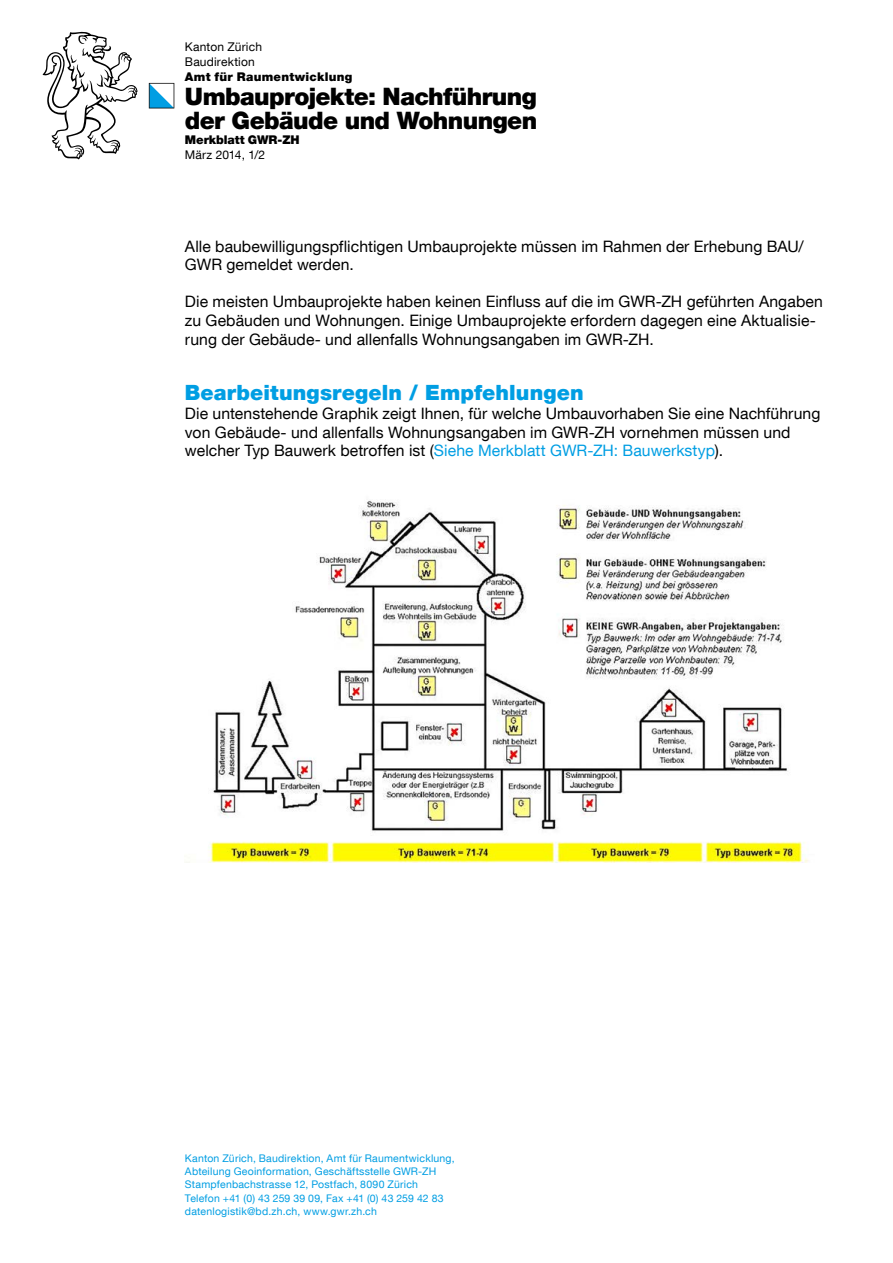
<style>
.page{position:relative;width:893px;height:1263px;background:#fff}
.page>*{position:absolute;margin:0;border:0;box-sizing:border-box;transform-origin:0 0}
.t1{font:900 24px/24px "Helvetica Neue LT Com";letter-spacing:-.025em;color:#000}
.t2{font:900 21px "Helvetica Neue LT Com";letter-spacing:.005em;color:#009ee3}
.t3{font:15.75px/18.6px "Helvetica Neue LT Com";letter-spacing:.005em;color:#000}
.t4{font:12px/15px "Helvetica Neue LT Com";letter-spacing:.015em;color:#000}
.t5{font:900 12px "Helvetica Neue LT Com";letter-spacing:.02em;color:#000}
.t6{font:900 12px "Helvetica Neue LT Com";letter-spacing:-.005em;color:#000}
.t7{font:10.5px/13.2px "Helvetica Neue LT Com";letter-spacing:.02em;color:#009ee3}
.s1{color:#009ee3}
</style>
<div class="page">
<svg style="left:43px;top:31px;width:95px;height:128px"></svg>
<svg style="left:149px;top:83px;width:25px;height:25px"></svg>
<img style="left:209px;top:501px;width:599px;height:361px">
<p class="t4" style="left:185px;top:39px;width:79px">Kanton Zürich<br>Baudirektion</p>
<p class="t5" style="left:185px;top:70px;width:169px">Amt für Raumentwicklung</p>
<h1 class="t1" style="left:185px;top:84px;width:354px">Umbauprojekte: Nachführung der Gebäude und Wohnungen</h1>
<p class="t6" style="left:185px;top:133px;width:116px">Merkblatt GWR-ZH</p>
<p class="t4" style="left:185px;top:147px;width:82px">März 2014, 1/2</p>
<p class="t3" style="left:185px;top:236px;width:620px">Alle baubewilligungspflichtigen Umbauprojekte müssen im Rahmen der Erhebung BAU/<br>GWR gemeldet werden.</p>
<p class="t3" style="left:185px;top:292px;width:639px">Die meisten Umbauprojekte haben keinen Einfluss auf die im GWR-ZH geführten Angaben zu Gebäuden und Wohnungen. Einige Umbauprojekte erfordern dagegen eine Aktualisie&shy;rung der Gebäude- und allenfalls Wohnungsangaben im GWR-ZH.</p>
<h2 class="t2" style="left:185px;top:380px;width:400px">Bearbeitungsregeln / Empfehlungen</h2>
<p class="t3" style="left:185px;top:404px;width:637px">Die untenstehende Graphik zeigt Ihnen, für welche Umbauvorhaben Sie eine Nachführung von Gebäude- und allenfalls Wohnungsangaben im GWR-ZH vornehmen müssen und welcher Typ Bauwerk betroffen ist (<span class="s1">Siehe Merkblatt GWR-ZH: Bauwerkstyp</span>).</p>
<p class="t7" style="left:185px;top:1152px;width:271px">Kanton Zürich, Baudirektion, Amt für Raumentwicklung, Abteilung Geoinformation, Geschäftsstelle GWR-ZH Stampfenbachstrasse 12, Postfach, 8090 Zürich Telefon +41 (0) 43 259 39 09, Fax +41 (0) 43 259 42 83 datenlogistik@bd.zh.ch, www.gwr.zh.ch</p>
</div>
